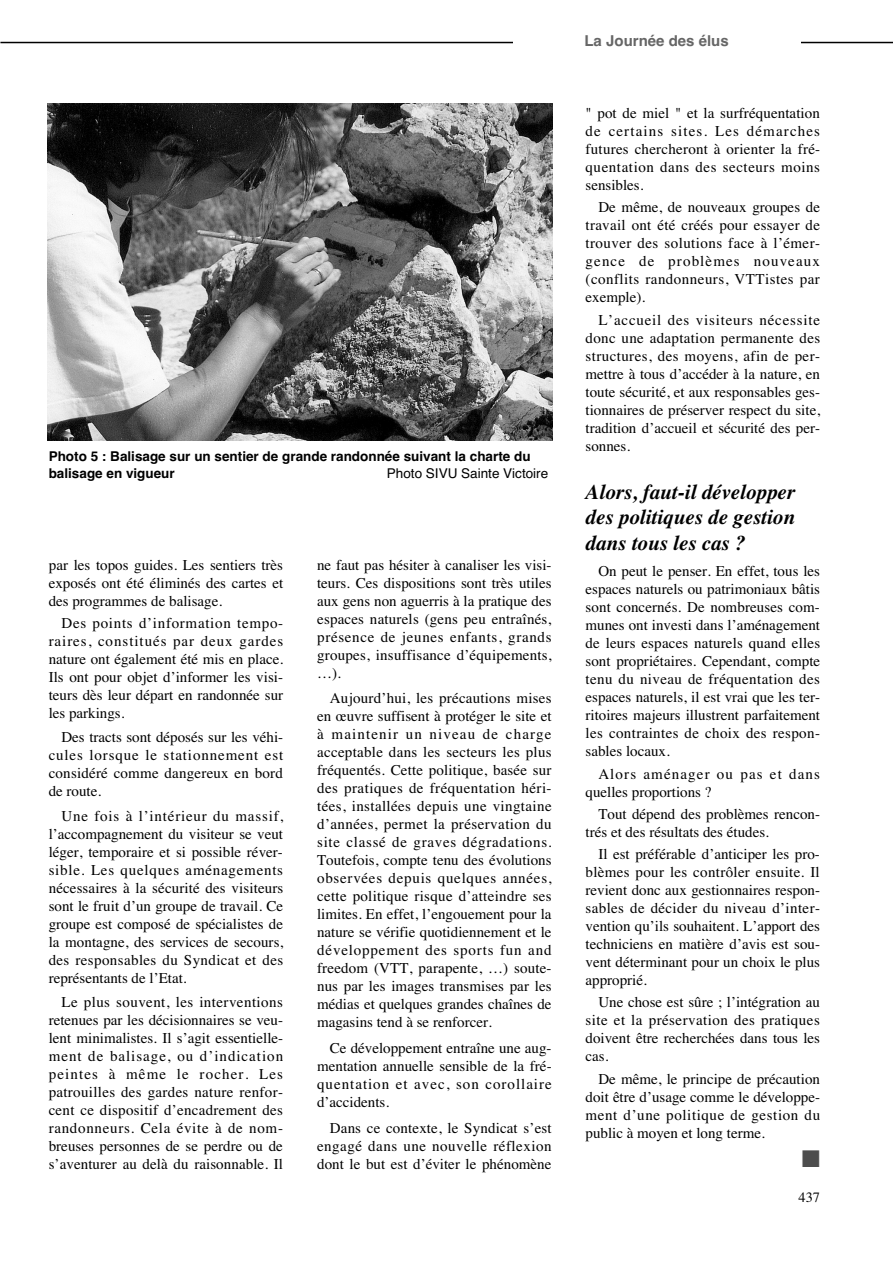
<style>
.page{position:relative;width:893px;height:1263px;background:#fff}
.page>*{position:absolute;margin:0;border:0;box-sizing:border-box;transform-origin:0 0}
.t1{font:24px "Zapf Dingbats";color:#4d4d4d}
.t2{font:italic 700 21px/25.2px "Times";color:#000;text-align:justify}
.t3{font:15px/18px "Times";color:#000;text-align:justify}
.t4{font:15px/18px "Times";letter-spacing:.075em;color:#000}
.t5{font:700 15px "Helvetica";color:#666}
.t6{font:14.25px "Times";color:#000}
.t7{font:700 13.5px/16.2px "Helvetica";color:#000}
.t8{font:13.5px "Helvetica";color:#000}
</style>
<div class="page">
<hr style="left:0;top:42px;width:892px;height:1px;background:#000">
<div style="left:513px;top:21px;width:287px;height:43px;background:#fff"></div>
<img style="left:47px;top:104px;width:505px;height:336px">
<p class="t7" style="left:49px;top:449px;width:483px">Photo 5 : Balisage sur un sentier de grande randonnée suivant la charte du balisage en vigueur</p>
<p class="t8" style="left:387px;top:464px;width:163px">Photo SIVU Sainte Victoire</p>
<p class="t3" style="left:49px;top:556px;width:236px">par les topos guides. Les sentiers très exposés ont été éliminés des cartes et des programmes de balisage.</p>
<p class="t3" style="left:49px;top:615px;width:236px;text-indent:13px">Des points d’information tempo&shy;raires, constitués par deux gardes nature ont également été mis en place.<br>Ils ont pour objet d’informer les visi&shy;teurs dès leur départ en randonnée sur les parkings.</p>
<p class="t3" style="left:49px;top:729px;width:236px;text-indent:13px">Des tracts sont déposés sur les véhi&shy;cules lorsque le stationnement est considéré comme dangereux en bord de route.</p>
<p class="t3" style="left:49px;top:807px;width:236px;text-indent:13px">Une fois à l’intérieur du massif, l’accompagnement du visiteur se veut léger, temporaire et si possible réver&shy;sible. Les quelques aménagements nécessaires à la sécurité des visiteurs sont le fruit d’un groupe de travail. Ce groupe est composé de spécialistes de la montagne, des services de secours, des responsables du Syndicat et des représentants de l’Etat.</p>
<p class="t3" style="left:49px;top:994px;width:236px;text-indent:13px">Le plus souvent, les interventions retenues par les décisionnaires se veu&shy;lent minimalistes. Il s’agit essentielle&shy;ment de balisage, ou d’indication peintes à même le rocher. Les patrouilles des gardes nature renfor&shy;cent ce dispositif d’encadrement des randonneurs. Cela évite à de nom&shy;breuses personnes de se perdre ou de s’aventurer au delà du raisonnable. Il</p>
<p class="t3" style="left:317px;top:556px;width:236px">ne faut pas hésiter à canaliser les visi&shy;teurs. Ces dispositions sont très utiles aux gens non aguerris à la pratique des espaces naturels (gens peu entraînés, présence de jeunes enfants, grands groupes, insuffisance d’équipements, …).</p>
<p class="t3" style="left:317px;top:690px;width:236px;text-indent:13px">Aujourd’hui, les précautions mises en œuvre suffisent à protéger le site et à maintenir un niveau de charge acceptable dans les secteurs les plus fréquentés. Cette politique, basée sur des pratiques de fréquentation héri&shy;tées, installées depuis une vingtaine d’années, permet la préservation du site classé de graves dégradations.<br>Toutefois, compte tenu des évolutions observées depuis quelques années, cette politique risque d’atteindre ses limites. En effet, l’engouement pour la nature se vérifie quotidiennement et le développement des sports fun and freedom (VTT, parapente, …) soute&shy;nus par les images transmises par les médias et quelques grandes chaînes de magasins tend à se renforcer.</p>
<p class="t3" style="left:317px;top:1040px;width:236px;text-indent:13px">Ce développement entraîne une aug&shy;mentation annuelle sensible de la fré&shy;quentation et avec, son corollaire d’accidents.</p>
<p class="t3" style="left:317px;top:1119px;width:236px;text-indent:13px">Dans ce contexte, le Syndicat s’est engagé dans une nouvelle réflexion dont le but est d’éviter le phénomène</p>
<p class="t5" style="left:584px;top:31px;width:146px">La Journée des élus</p>
<p class="t3" style="left:585px;top:105px;width:236px">" pot de miel " et la surfréquentation de certains sites. Les démarches futures chercheront à orienter la fré&shy;quentation dans des secteurs moins sensibles.</p>
<p class="t3" style="left:585px;top:199px;width:236px;text-indent:13px">De même, de nouveaux groupes de travail ont été créés pour essayer de trouver des solutions face à l’émer&shy;gence de problèmes nouveaux (conflits randonneurs, VTTistes par exemple).</p>
<p class="t3" style="left:585px;top:311px;width:236px;text-indent:13px">L’accueil des visiteurs nécessite donc une adaptation permanente des structures, des moyens, afin de per&shy;mettre à tous d’accéder à la nature, en toute sécurité, et aux responsables ges&shy;tionnaires de préserver respect du site, tradition d’accueil et sécurité des per&shy;sonnes.</p>
<h2 class="t2" style="left:585px;top:480px;width:211px">Alors, faut-il développer des politiques de gestion dans tous les cas ?</h2>
<p class="t3" style="left:585px;top:563px;width:236px;text-indent:13px">On peut le penser. En effet, tous les espaces naturels ou patrimoniaux bâtis sont concernés. De nombreuses com&shy;munes ont investi dans l’aménagement de leurs espaces naturels quand elles sont propriétaires. Cependant, compte tenu du niveau de fréquentation des espaces naturels, il est vrai que les ter&shy;ritoires majeurs illustrent parfaitement les contraintes de choix des respon&shy;sables locaux.</p>
<p class="t4" style="left:585px;top:765px;width:236px;text-indent:13px">Alors aménager ou pas et dans quelles proportions ?</p>
<p class="t3" style="left:585px;top:806px;width:236px;text-indent:13px">Tout dépend des problèmes rencon&shy;trés et des résultats des études.</p>
<p class="t3" style="left:585px;top:846px;width:236px;text-indent:13px">Il est préférable d’anticiper les pro&shy;blèmes pour les contrôler ensuite. Il revient donc aux gestionnaires respon&shy;sables de décider du niveau d’inter&shy;vention qu’ils souhaitent. L’apport des techniciens en matière d’avis est sou&shy;vent déterminant pour un choix le plus approprié.</p>
<p class="t3" style="left:585px;top:994px;width:236px;text-indent:13px">Une chose est sûre ; l’intégration au site et la préservation des pratiques doivent être recherchées dans tous les cas.</p>
<p class="t3" style="left:585px;top:1070px;width:236px;text-indent:13px">De même, le principe de précaution doit être d’usage comme le développe&shy;ment d’une politique de gestion du public à moyen et long terme.</p>
<h1 class="t1" style="left:801px;top:1147px;width:20px">■</h1>
<p class="t6" style="left:798px;top:1188px;width:23px">437</p>
</div>
